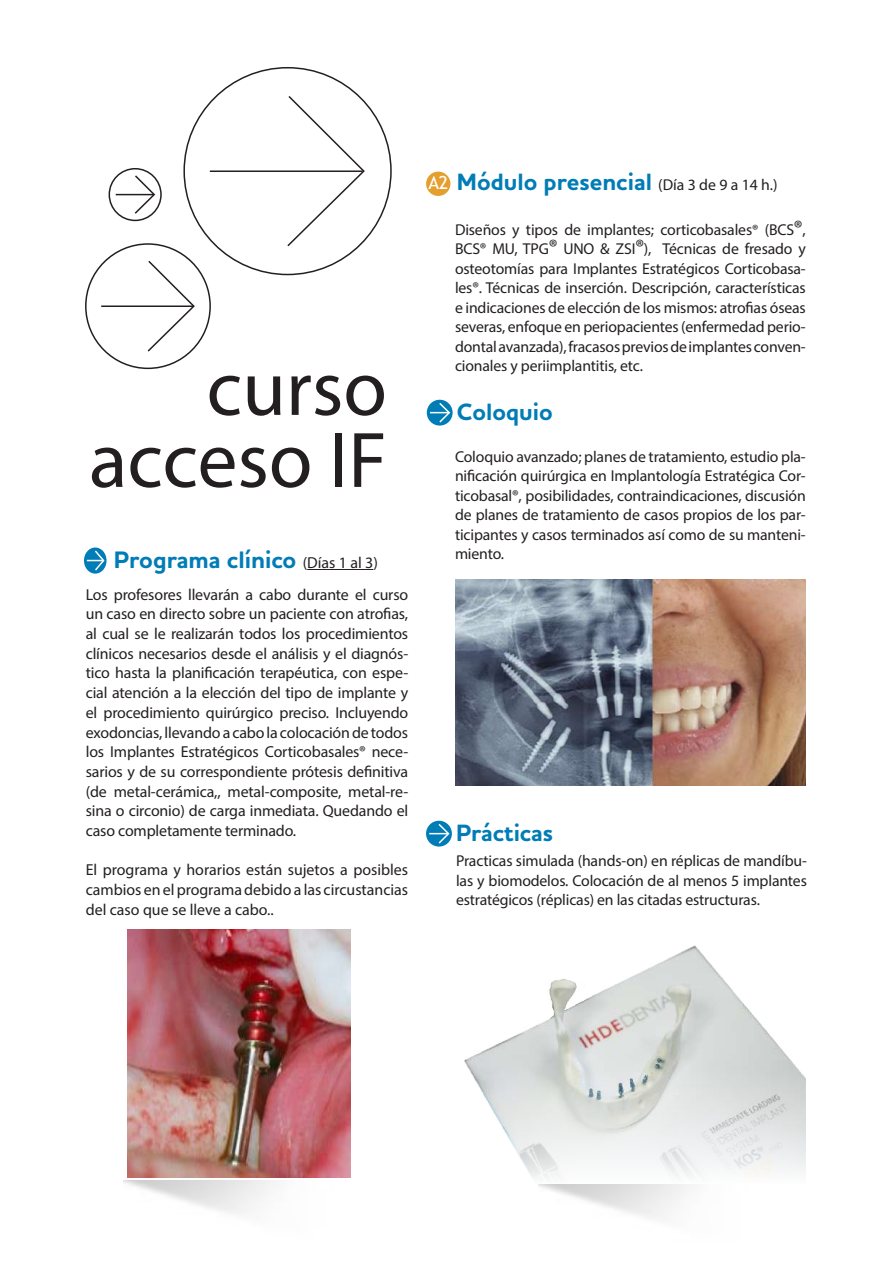
<style>
.page{position:relative;width:893px;height:1263px;background:#fff}
.page>*{position:absolute;margin:0;border:0;box-sizing:border-box;transform-origin:0 0}
.t1{font:79.35px/72px "Myriad Pro";color:#231f20;text-align:right}
.t2{font:700 24.3px "Houschka Pro";color:#007cb6}
.t3{font:700 24px "Houschka Pro";color:#007cb6}
.t4{font:15.9px/19.6px "Myriad Pro";letter-spacing:-.01em;color:#231f20;text-align:justify}
.t5{font:15.75px/19.5px "Myriad Pro";letter-spacing:-.01em;color:#231f20;text-align:justify}
.s1{font-family:"Myriad Pro";font-weight:400;font-size:15.9px;color:#231f20}
.s2{font-family:"Trebuchet MS";font-weight:400;font-size:18px;color:#fff}
.s3{font-family:"Myriad Pro";font-weight:400;font-size:15.75px;color:#231f20}
.s4{font-size:15px}
.s5{font-size:21px}
</style>
<div class="page">
<hr style="left:307px;top:569px;width:66px;height:1px;background:#231f20">
<svg style="left:84px;top:547px;width:23px;height:27px"></svg>
<svg style="left:87px;top:549px;width:18px;height:23px"></svg>
<img style="left:455px;top:579px;width:351px;height:207px">
<div style="left:425px;top:171px;width:26px;height:26px;background:#e49f2e;border-radius:50%"></div>
<div style="left:425px;top:170px;width:27px;height:27px;border:2px solid #fff;border-radius:50%"></div>
<svg style="left:427px;top:400px;width:26px;height:26px"></svg>
<svg style="left:430px;top:401px;width:21px;height:23px"></svg>
<img style="left:128px;top:929px;width:222px;height:249px">
<img style="left:464px;top:945px;width:342px;height:234px">
<svg style="left:426px;top:821px;width:26px;height:25px"></svg>
<svg style="left:429px;top:822px;width:22px;height:23px"></svg>
<div style="left:109px;top:168px;width:53px;height:53px;border:2px solid #231f20;border-radius:50%"></div>
<hr style="left:116px;top:194px;width:38px;height:1px;background:#231f20">
<svg style="left:133px;top:174px;width:23px;height:41px"></svg>
<div style="left:85px;top:243px;width:126px;height:126px;border:2px solid #231f20;border-radius:50%"></div>
<hr style="left:101px;top:305px;width:92px;height:2px;background:#231f20">
<svg style="left:146px;top:259px;width:50px;height:94px"></svg>
<hr style="left:210px;top:170px;width:152px;height:2px;background:#231f20">
<svg style="left:286px;top:94px;width:80px;height:154px"></svg>
<h1 class="t1" style="left:89px;top:351px;width:299px">curso acceso IF</h1>
<h2 class="t2" style="left:114px;top:544px;width:266px">Programa clínico <span class="s1">(Días 1 al 3)</span></h2>
<p class="t4" style="left:86px;top:584px;width:324px">Los profesores llevarán a cabo durante el curso un caso en directo sobre un paciente con atrofias, al cual se le realizarán todos los procedimientos clínicos necesarios desde el análisis y el diagnós&shy;tico hasta la planificación terapéutica, con espe&shy;cial atención a la elección del tipo de implante y el procedimiento quirúrgico preciso. Incluyendo exodoncias, llevando a cabo la colocación de todos los Implantes Estratégicos Corticobasales® nece&shy;sarios y de su correspondiente prótesis definitiva (de metal-cerámica,, metal-composite, metal-re&shy;sina o circonio) de carga inmediata. Quedando el caso completamente terminado.</p>
<p class="t4" style="left:86px;top:860px;width:324px">El programa y horarios están sujetos a posibles cambios en el programa debido a las circustancias del caso que se lleve a cabo..</p>
<h3 class="t3" style="left:428px;top:167px;width:351px"><span class="s2">A2</span> Módulo presencial <span class="s3">(Día 3 de 9 a 14 h.)</span></h3>
<p class="t5" style="left:455px;top:220px;width:352px">Diseños y tipos de implantes; corticobasales<span class="s4">®</span> (BCS<span class="s5">®</span>, BCS® MU, TPG<span class="s5">®</span> UNO &amp; ZSI<span class="s5">®</span>), Técnicas de fresado y osteotomías para Implantes Estratégicos Corticobasa&shy;les®. Técnicas de inserción. Descripción, características e indicaciones de elección de los mismos: atrofias óseas severas, enfoque en periopacientes (enfermedad perio&shy;dontal avanzada), fracasos previos de implantes conven&shy;cionales y periimplantitis, etc.</p>
<h3 class="t3" style="left:457px;top:396px;width:98px">Coloquio</h3>
<p class="t5" style="left:455px;top:446px;width:352px">Coloquio avanzado; planes de tratamiento, estudio pla&shy;nificación quirúrgica en Implantología Estratégica Cor&shy;ticobasal®, posibilidades, contraindicaciones, discusión de planes de tratamiento de casos propios de los par&shy;ticipantes y casos terminados así como de su manteni&shy;miento.</p>
<h3 class="t3" style="left:456px;top:817px;width:99px">Prácticas</h3>
<p class="t5" style="left:456px;top:851px;width:352px">Practicas simulada (hands-on) en réplicas de mandíbu&shy;las y biomodelos. Colocación de al menos 5 implantes estratégicos (réplicas) en las citadas estructuras.</p>
</div>
